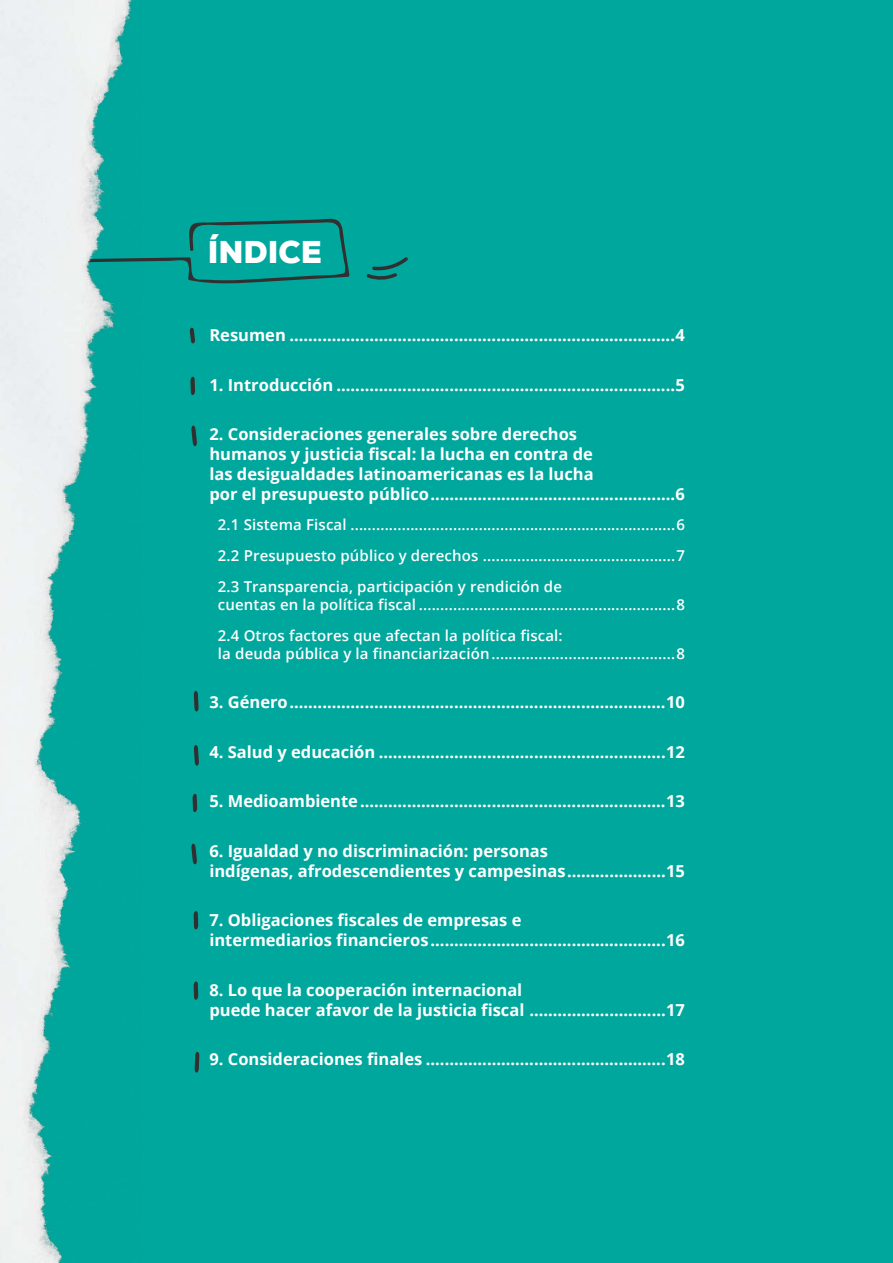
<style>
.page{position:relative;width:893px;height:1263px;background:#00a79d}
.page>*{position:absolute;margin:0;border:0;box-sizing:border-box;transform-origin:0 0}
.t1{font:900 31.5px "Nexa";color:#fff}
.t2{font:700 16.5px/19.8px "Open Sans";color:#fff}
.t3{font:600 15px/30.8px "Open Sans";letter-spacing:.01em;color:#fff;text-align:justify}
</style>
<div class="page">
<svg style="left:190px;top:327px;width:5px;height:17px"></svg>
<svg style="left:190px;top:376px;width:5px;height:19px"></svg>
<svg style="left:194px;top:690px;width:5px;height:22px"></svg>
<svg style="left:142px;top:218px;width:208px;height:66px"></svg>
<img style="left:0;top:0;width:142px;height:1263px">
<svg style="left:191px;top:425px;width:6px;height:21px"></svg>
<svg style="left:191px;top:843px;width:6px;height:22px"></svg>
<svg style="left:195px;top:1052px;width:4px;height:21px"></svg>
<svg style="left:194px;top:745px;width:5px;height:21px"></svg>
<svg style="left:366px;top:257px;width:42px;height:23px"></svg>
<svg style="left:193px;top:794px;width:4px;height:18px"></svg>
<svg style="left:194px;top:911px;width:4px;height:19px"></svg>
<svg style="left:194px;top:981px;width:4px;height:19px"></svg>
<h1 class="t1" style="left:208px;top:231px;width:116px">ÍNDICE</h1>
<p class="t2" style="left:209px;top:325px;width:477px">Resumen ..................................................................................4</p>
<p class="t2" style="left:209px;top:374px;width:477px">1. Introducción ........................................................................5</p>
<p class="t2" style="left:209px;top:424px;width:477px">2. Consideraciones generales sobre derechos<br>humanos y justicia fiscal: la lucha en contra de<br>las desigualdades latinoamericanas es la lucha<br>por el presupuesto público....................................................6</p>
<p class="t3" style="left:218px;top:509px;width:468px">2.1 Sistema Fiscal ............................................................................6<br>2.2 Presupuesto público y derechos .............................................7<br>2.3 Transparencia, participación y rendición de</p>
<p class="t3" style="left:218px;top:589px;width:468px">cuentas en la política fiscal ............................................................8<br>2.4 Otros factores que afectan la política fiscal:</p>
<p class="t3" style="left:218px;top:637px;width:469px">la deuda pública y la financiarización...........................................8</p>
<p class="t2" style="left:209px;top:692px;width:477px">3. Género................................................................................10</p>
<p class="t2" style="left:209px;top:741px;width:477px">4. Salud y educación .............................................................12</p>
<p class="t2" style="left:209px;top:791px;width:477px">5. Medioambiente.................................................................13</p>
<p class="t2" style="left:209px;top:841px;width:477px">6. Igualdad y no discriminación: personas<br>indígenas, afrodescendientes y campesinas.....................15</p>
<p class="t2" style="left:209px;top:910px;width:477px">7. Obligaciones fiscales de empresas e<br>intermediarios financieros..................................................16</p>
<p class="t2" style="left:209px;top:979px;width:477px">8. Lo que la cooperación internacional<br>puede hacer afavor de la justicia fiscal .............................17</p>
<p class="t2" style="left:209px;top:1049px;width:477px">9. Consideraciones finales ...................................................18</p>
</div>
